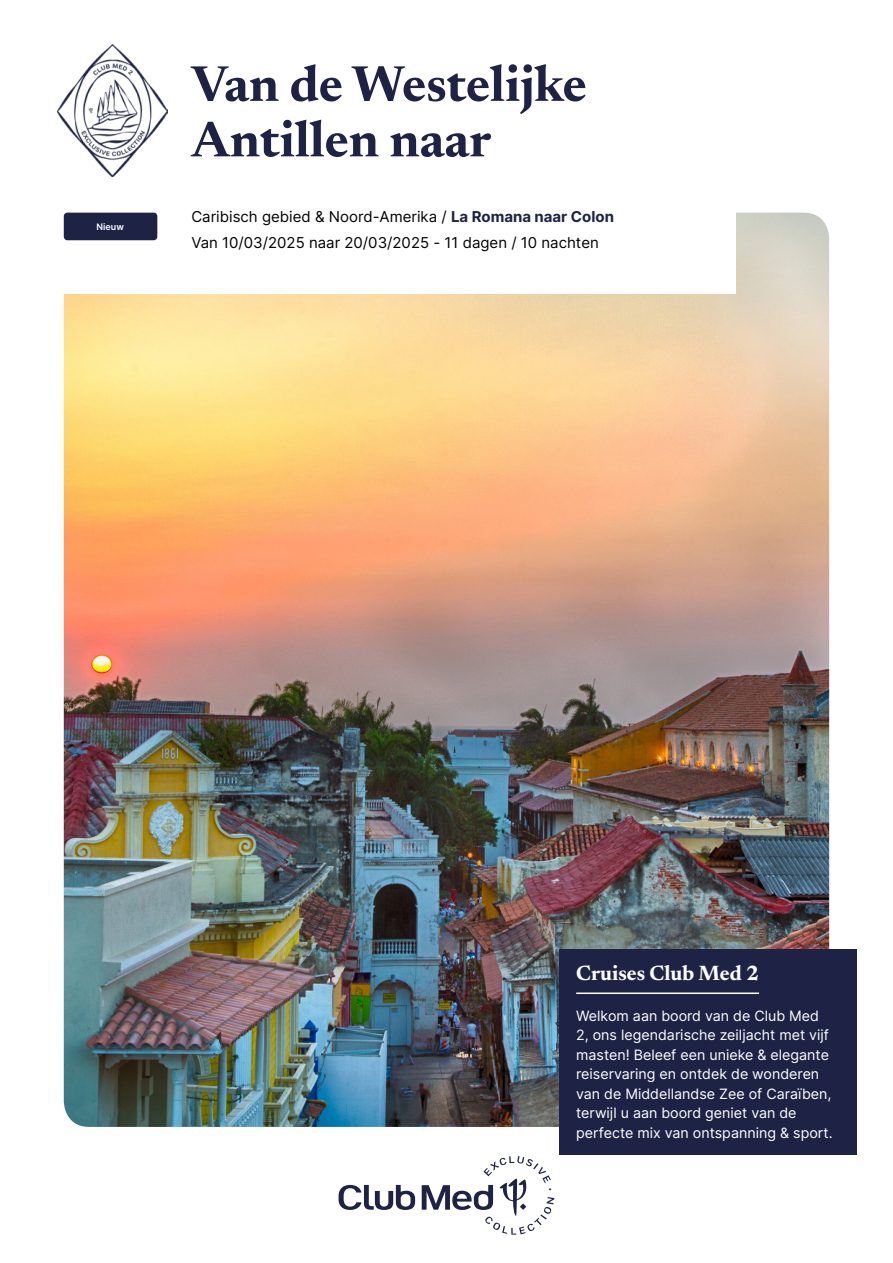
<style>
.page{position:relative;width:893px;height:1263px;background:#fff}
.page>*{position:absolute;margin:0;border:0;box-sizing:border-box;transform-origin:0 0}
.t1{font:700 51px/55.5px "Newsreader 24 pt";color:#1e2346}
.t2{font:700 21px "Newsreader 24 pt";color:#fff}
.t3{font:15px/25.2px "Inter";color:#000}
.t4{font:14.25px/19.5px "Inter";color:#fff}
.t5{font:600 9px "Inter";color:#fff}
.s1{font-weight:700;color:#1e2346}
</style>
<div class="page">
<img style="left:64px;top:213px;width:765px;height:914px">
<div style="left:559px;top:948px;width:298px;height:206px;background:#1e2346"></div>
<hr style="left:576px;top:992px;width:183px;height:2px;background:#fff">
<div style="left:0;top:212px;width:736px;height:81px;background:#fff"></div>
<img style="left:57px;top:45px;width:111px;height:131px">
<div style="left:64px;top:213px;width:93px;height:27px;background:#1e2346;border-radius:4px"></div>
<svg style="left:339px;top:1156px;width:215px;height:78px"></svg>
<p class="t5" style="left:97px;top:220px;width:29px">Nieuw</p>
<h1 class="t1" style="left:191px;top:53px;width:397px">Van de Westelijke<br>Antillen naar</h1>
<p class="t3" style="left:191px;top:204px;width:424px">Caribisch gebied &amp; Noord-Amerika / <span class="s1">La Romana naar Colon<br></span>Van 10/03/2025 naar 20/03/2025 - 11 dagen / 10 nachten</p>
<h2 class="t2" style="left:576px;top:958px;width:184px">Cruises Club Med 2</h2>
<p class="t4" style="left:576px;top:1005px;width:258px">Welkom aan boord van de Club Med 2, ons legendarische zeiljacht met vijf masten! Beleef een unieke &amp; elegante reiservaring en ontdek de wonderen van de Middellandse Zee of Caraïben, terwijl u aan boord geniet van de perfecte mix van ontspanning &amp; sport.</p>
</div>
